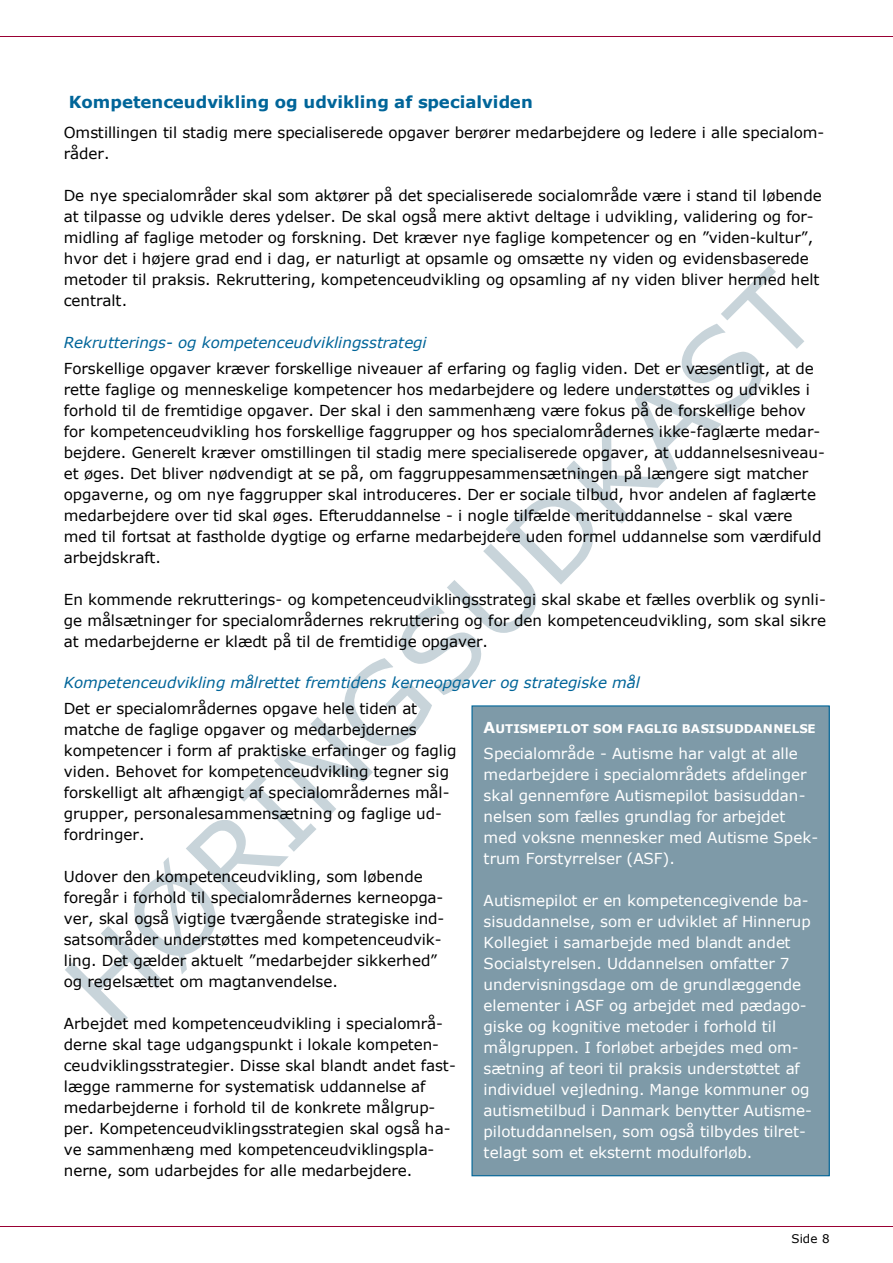
<style>
.page{position:relative;width:893px;height:1263px;background:#fff}
.page>*{position:absolute;margin:0;border:0;box-sizing:border-box;transform-origin:0 0}
.t1{font:700 16.5px "Verdana";letter-spacing:.005em;color:#006599}
.t2{font:15.15px/21px "Verdana";letter-spacing:-.005em;color:#000}
.t3{font:15.15px/21px "Verdana";letter-spacing:-.005em;color:#fff}
.t4{font:italic 15.15px/26px "Verdana";color:#006599}
.t5{font:700 11.85px "Verdana";color:#fff}
.t6{font:11.85px "Verdana";color:#000}
.s1{font-style:italic;color:#006599}
.s2{font-style:normal;color:#000}
.s3{font-size:15.15px}
</style>
<div class="page">
<svg style="left:65px;top:265px;width:739px;height:760px"></svg>
<div style="left:472px;top:706px;width:357px;height:470px;background:#7e9aa8"></div>
<hr style="left:0;top:36px;width:892px;height:1px;background:#903">
<hr style="left:0;top:1226px;width:892px;height:1px;background:#903">
<p class="t1" style="left:69px;top:93px;width:465px">Kompetenceudvikling og udvikling af specialviden</p>
<p class="t2" style="left:64px;top:123px;width:762px">Omstillingen til stadig mere specialiserede opgaver berører medarbejdere og ledere i alle specialom&shy;råder.</p>
<p class="t2" style="left:64px;top:186px;width:759px">De nye specialområder skal som aktører på det specialiserede socialområde være i stand til løbende at tilpasse og udvikle deres ydelser. De skal også mere aktivt deltage i udvikling, validering og for&shy;midling af faglige metoder og forskning. Det kræver nye faglige kompetencer og en ”viden-kultur”, hvor det i højere grad end i dag, er naturligt at opsamle og omsætte ny viden og evidensbaserede metoder til praksis. Rekruttering, kompetenceudvikling og opsamling af ny viden bliver hermed helt centralt.</p>
<p class="t2" style="left:64px;top:330px;width:751px;line-height:26px"><span class="s1">Rekrutterings- og kompetenceudviklingsstrategi<br></span>Forskellige opgaver kræver forskellige niveauer af erfaring og faglig viden. Det er væsentligt, at de</p>
<p class="t2" style="left:64px;top:380px;width:763px">rette faglige og menneskelige kompetencer hos medarbejdere og ledere understøttes og udvikles i forhold til de fremtidige opgaver. Der skal i den sammenhæng være fokus på de forskellige behov for kompetenceudvikling hos forskellige faggrupper og hos specialområdernes ikke-faglærte medar&shy;bejdere. Generelt kræver omstillingen til stadig mere specialiserede opgaver, at uddannelsesniveau&shy;et øges. Det bliver nødvendigt at se på, om faggruppesammensætningen på længere sigt matcher opgaverne, og om nye faggrupper skal introduceres. Der er sociale tilbud, hvor andelen af faglærte medarbejdere over tid skal øges. Efteruddannelse - i nogle tilfælde merituddannelse - skal være med til fortsat at fastholde dygtige og erfarne medarbejdere uden formel uddannelse som værdifuld arbejdskraft.</p>
<p class="t2" style="left:64px;top:590px;width:764px;text-align:justify">En kommende rekrutterings- og kompetenceudviklingsstrategi skal skabe et fælles overblik og synli&shy;ge målsætninger for specialområdernes rekruttering og for den kompetenceudvikling, som skal sikre at medarbejderne er klædt på til de fremtidige opgaver.</p>
<p class="t4" style="left:64px;top:670px;width:578px">Kompetenceudvikling målrettet fremtidens kerneopgaver og strategiske mål<br><span class="s2">Det er specialområdernes opgave hele tiden at</span></p>
<p class="t2" style="left:64px;top:720px;width:394px">matche de faglige opgaver og medarbejdernes kompetencer i form af praktiske erfaringer og faglig viden. Behovet for kompetenceudvikling tegner sig forskelligt alt afhængigt af specialområdernes mål&shy;grupper, personalesammensætning og faglige ud&shy;fordringer.</p>
<p class="t2" style="left:64px;top:867px;width:382px">Udover den kompetenceudvikling, som løbende foregår i forhold til specialområdernes kerneopga&shy;ver, skal også vigtige tværgående strategiske ind&shy;satsområder understøttes med kompetenceudvik&shy;ling. Det gælder aktuelt ”medarbejder sikkerhed” og regelsættet om magtanvendelse.</p>
<p class="t2" style="left:64px;top:1014px;width:394px">Arbejdet med kompetenceudvikling i specialområ&shy;derne skal tage udgangspunkt i lokale kompeten&shy;ceudviklingsstrategier. Disse skal blandt andet fast&shy;lægge rammerne for systematisk uddannelse af medarbejderne i forhold til de konkrete målgrup&shy;per. Kompetenceudviklingsstrategien skal også ha&shy;ve sammenhæng med kompetenceudviklingspla&shy;nerne, som udarbejdes for alle medarbejdere.</p>
<p class="t5" style="left:483px;top:721px;width:334px"><span class="s3">A</span>UTISMEPILOT SOM FAGLIG BASISUDDANNELSE</p>
<p class="t3" style="left:483px;top:744px;width:336px">Specialområde - Autisme har valgt at alle medarbejdere i specialområdets afdelinger skal gennemføre Autismepilot basisuddan&shy;nelsen som fælles grundlag for arbejdet med voksne mennesker med Autisme Spek&shy;trum Forstyrrelser (ASF).</p>
<p class="t3" style="left:483px;top:891px;width:330px">Autismepilot er en kompetencegivende ba&shy;sisuddannelse, som er udviklet af Hinnerup Kollegiet i samarbejde med blandt andet Socialstyrelsen. Uddannelsen omfatter 7 undervisningsdage om de grundlæggende elementer i ASF og arbejdet med pædago&shy;giske og kognitive metoder i forhold til målgruppen. I forløbet arbejdes med om&shy;sætning af teori til praksis understøttet af individuel vejledning. Mange kommuner og autismetilbud i Danmark benytter Autisme&shy;pilotuddannelsen, som også tilbydes tilret&shy;telagt som et eksternt modulforløb.</p>
<p class="t6" style="left:791px;top:1234px;width:40px">Side 8</p>
</div>
